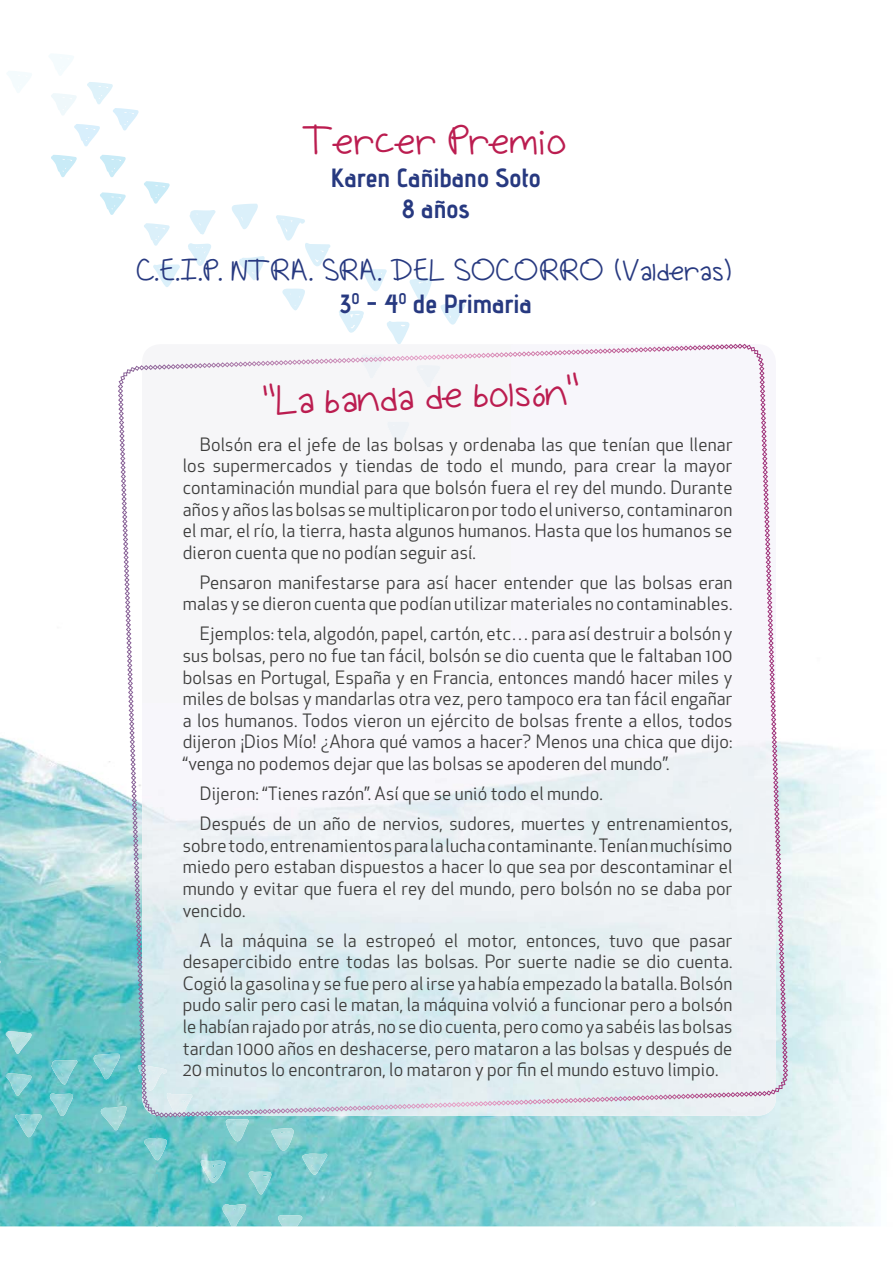
<style>
.page{position:relative;width:893px;height:1263px;background:#fff}
.page>*{position:absolute;margin:0;border:0;box-sizing:border-box;transform-origin:0 0}
.t1{font:36px "Apes On Parade";color:#bb1d50}
.t2{font:26.25px/31.7px "advent Bd 3";color:#273980;text-align:center}
.t3{font:26.25px "Apes On Parade";color:#273980}
.t4{font:18px/21.6px "Apex New";letter-spacing:.01em;color:#3c3c3b;text-align:justify}
.s1{font-family:"Chalkboard SE";font-weight:300;font-size:26.25px}
</style>
<div class="page">
<img style="left:0;top:737px;width:157px;height:489px">
<img style="left:157px;top:1118px;width:579px;height:108px">
<img style="left:271px;top:1128px;width:23px;height:23px">
<img style="left:222px;top:1204px;width:24px;height:22px">
<img style="left:249px;top:1171px;width:23px;height:23px">
<img style="left:5px;top:1073px;width:27px;height:23px">
<img style="left:50px;top:1093px;width:23px;height:23px">
<img style="left:101px;top:1106px;width:26px;height:24px">
<img style="left:200px;top:1160px;width:26px;height:23px">
<img style="left:143px;top:1139px;width:25px;height:21px">
<img style="left:90px;top:1054px;width:28px;height:25px">
<img style="left:51px;top:1060px;width:27px;height:24px">
<img style="left:14px;top:1114px;width:28px;height:23px">
<img style="left:225px;top:1119px;width:24px;height:22px">
<img style="left:277px;top:1215px;width:25px;height:11px">
<img style="left:302px;top:1154px;width:26px;height:21px">
<img style="left:5px;top:1031px;width:27px;height:23px">
<img style="left:409px;top:278px;width:23px;height:23px">
<img style="left:387px;top:321px;width:23px;height:23px">
<img style="left:144px;top:223px;width:26px;height:23px">
<img style="left:188px;top:243px;width:23px;height:23px">
<img style="left:239px;top:256px;width:26px;height:24px">
<img style="left:339px;top:310px;width:25px;height:23px">
<img style="left:282px;top:289px;width:23px;height:21px">
<img style="left:276px;top:215px;width:29px;height:26px">
<img style="left:232px;top:204px;width:26px;height:25px">
<img style="left:189px;top:210px;width:27px;height:24px">
<img style="left:153px;top:264px;width:27px;height:23px">
<img style="left:364px;top:269px;width:23px;height:22px">
<img style="left:305px;top:243px;width:26px;height:23px">
<img style="left:440px;top:304px;width:26px;height:21px">
<img style="left:144px;top:181px;width:26px;height:23px">
<img style="left:100px;top:192px;width:26px;height:23px">
<img style="left:100px;top:155px;width:26px;height:22px">
<img style="left:51px;top:155px;width:26px;height:22px">
<img style="left:74px;top:124px;width:26px;height:22px">
<img style="left:113px;top:108px;width:26px;height:22px">
<img style="left:87px;top:82px;width:26px;height:22px">
<svg style="left:118px;top:344px;width:670px;height:774px"></svg>
<h1 class="t1" style="left:304px;top:122px;width:265px">Tercer Premio</h1>
<h2 class="t2" style="left:330px;top:162px;width:212px">Karen Cañibano Soto<br>8 años</h2>
<h2 class="t3" style="left:138px;top:257px;width:597px">C.E.I.P. NTRA. SRA. DEL SOCORRO (Valderas)</h2>
<h2 class="t2" style="left:339px;top:288px;width:194px">3<sup>0</sup> - 4<sup>0</sup> de Primaria</h2>
<h1 class="t1" style="left:263px;top:382px;width:318px;rotate:-2deg">"La banda de bols<span class="s1">ó</span>n"</h1>
<p class="t4" style="left:183px;top:435px;width:551px;text-indent:17px">Bolsón era el jefe de las bolsas y ordenaba las que tenían que llenar los supermercados y tiendas de todo el mundo, para crear la mayor contaminación mundial para que bolsón fuera el rey del mundo. Durante años y años las bolsas se multiplicaron por todo el universo, contaminaron el mar, el río, la tierra, hasta algunos humanos. Hasta que los humanos se dieron cuenta que no podían seguir así.</p>
<p class="t4" style="left:183px;top:573px;width:551px;text-align:right">Pensaron manifestarse para así hacer entender que las bolsas eran malas y se dieron cuenta que podían utilizar materiales no contaminables.</p>
<p class="t4" style="left:183px;top:625px;width:551px;text-indent:17px">Ejemplos: tela, algodón, papel, cartón, etc… para así destruir a bolsón y sus bolsas, pero no fue tan fácil, bolsón se dio cuenta que le faltaban 100 bolsas en Portugal, España y en Francia, entonces mandó hacer miles y miles de bolsas y mandarlas otra vez, pero tampoco era tan fácil engañar a los humanos. Todos vieron un ejército de bolsas frente a ellos, todos dijeron ¡Dios Mío! ¿Ahora qué vamos a hacer? Menos una chica que dijo: “venga no podemos dejar que las bolsas se apoderen del mundo”.</p>
<p class="t4" style="left:200px;top:780px;width:534px;line-height:30.2px">Dijeron: “Tienes razón”. Así que se unió todo el mundo.<br>Después de un año de nervios, sudores, muertes y entrenamientos,</p>
<p class="t4" style="left:183px;top:836px;width:551px">sobre todo, entrenamientos para la lucha contaminante. Tenían muchísimo miedo pero estaban dispuestos a hacer lo que sea por descontaminar el mundo y evitar que fuera el rey del mundo, pero bolsón no se daba por vencido.</p>
<p class="t4" style="left:183px;top:931px;width:551px;text-indent:17px">A la máquina se la estropeó el motor, entonces, tuvo que pasar desapercibido entre todas las bolsas. Por suerte nadie se dio cuenta.<br>Cogió la gasolina y se fue pero al irse ya había empezado la batalla. Bolsón pudo salir pero casi le matan, la máquina volvió a funcionar pero a bolsón le habían rajado por atrás, no se dio cuenta, pero como ya sabéis las bolsas tardan 1000 años en deshacerse, pero mataron a las bolsas y después de 20 minutos lo encontraron, lo mataron y por fin el mundo estuvo limpio.</p>
</div>
